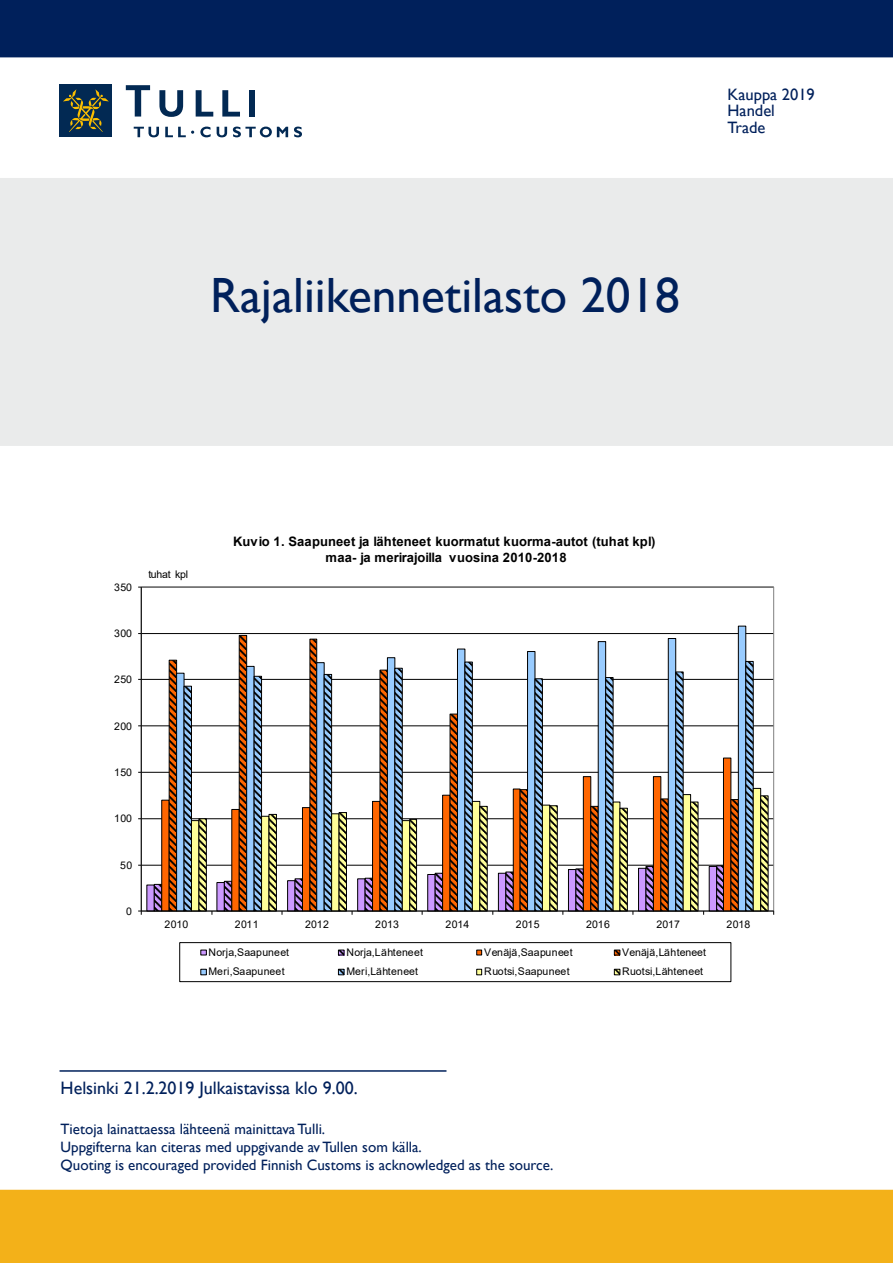
<style>
.page{position:relative;width:893px;height:1263px;background:#fff}
.page>*{position:absolute;margin:0;border:0;box-sizing:border-box;transform-origin:0 0}
.t1{font:49.5px "Gill Sans";color:#00205b}
.t2{font:18px "Gill Sans";color:#00205b}
.t3{font:16.5px/16.5px "Gill Sans";color:#00205b}
.t4{font:15px/18px "Gill Sans";color:#00205b}
.t5{font:700 13.05px/15.5px "Arial";letter-spacing:.01em;color:#000;text-align:center}
.t6{font:10.5px "Arial";letter-spacing:.03em;color:#000}
.t7{font:10.5px "Arial";letter-spacing:-.025em;color:#000}
</style>
<div class="page">
<div style="left:0;top:178px;width:893px;height:268px;background:#eaebeb"></div>
<div style="left:0;top:0;width:893px;height:57px;background:#00205b"></div>
<div style="left:0;top:1190px;width:893px;height:73px;background:#f3b119"></div>
<hr style="left:60px;top:1070px;width:386px;height:2px;background:#00205b">
<div style="left:59px;top:84px;width:53px;height:53px;background:#022953"></div>
<svg style="left:63px;top:89px;width:46px;height:43px"></svg>
<div style="left:250px;top:90px;width:5px;height:27px;background:#022953"></div>
<svg style="left:126px;top:85px;width:24px;height:32px"></svg>
<svg style="left:159px;top:90px;width:24px;height:27px"></svg>
<svg style="left:196px;top:90px;width:17px;height:27px"></svg>
<svg style="left:222px;top:90px;width:18px;height:27px"></svg>
<svg style="left:134px;top:127px;width:25px;height:10px"></svg>
<svg style="left:165px;top:127px;width:29px;height:10px"></svg>
<svg style="left:200px;top:127px;width:11px;height:10px"></svg>
<svg style="left:217px;top:127px;width:10px;height:10px"></svg>
<svg style="left:233px;top:127px;width:55px;height:10px"></svg>
<svg style="left:294px;top:127px;width:8px;height:10px"></svg>
<hr style="left:141px;top:865px;width:633px;height:1px;background:#000">
<hr style="left:141px;top:818px;width:633px;height:1px;background:#000">
<hr style="left:141px;top:772px;width:633px;height:1px;background:#000">
<hr style="left:141px;top:725px;width:633px;height:1px;background:#000">
<hr style="left:141px;top:679px;width:633px;height:1px;background:#000">
<hr style="left:141px;top:633px;width:633px;height:1px;background:#000">
<svg style="left:176px;top:625px;width:570px;height:240px"></svg>
<svg style="left:183px;top:661px;width:571px;height:204px"></svg>
<svg style="left:191px;top:788px;width:570px;height:77px"></svg>
<svg style="left:198px;top:795px;width:571px;height:116px"></svg>
<hr style="left:141px;top:587px;width:1px;height:324px;background:#000">
<hr style="left:141px;top:911px;width:633px;height:1px;background:#000">
<svg style="left:138px;top:865px;width:586px;height:50px"></svg>
<div style="left:179px;top:942px;width:552px;height:40px;border:1px solid #000"></div>
<svg style="left:200px;top:950px;width:7px;height:5px"></svg>
<svg style="left:338px;top:950px;width:6px;height:5px"></svg>
<svg style="left:476px;top:950px;width:6px;height:5px"></svg>
<svg style="left:614px;top:950px;width:6px;height:5px"></svg>
<div style="left:200px;top:969px;width:7px;height:6px;border:1px solid #000"></div>
<svg style="left:338px;top:969px;width:6px;height:6px"></svg>
<svg style="left:476px;top:969px;width:6px;height:6px"></svg>
<svg style="left:614px;top:969px;width:6px;height:6px"></svg>
<h3 class="t3" style="left:728px;top:86px;width:89px">Kauppa 2019<br>Handel<br>Trade</h3>
<h1 class="t1" style="left:210px;top:267px;width:471px">Rajaliikennetilasto 2018</h1>
<p class="t6" style="left:114px;top:580px;width:19px">350</p>
<p class="t6" style="left:114px;top:626px;width:19px">300</p>
<p class="t6" style="left:114px;top:672px;width:19px">250</p>
<p class="t6" style="left:114px;top:719px;width:19px">200</p>
<p class="t6" style="left:114px;top:765px;width:19px">150</p>
<p class="t6" style="left:114px;top:811px;width:19px">100</p>
<p class="t6" style="left:120px;top:857px;width:14px">50</p>
<p class="t6" style="left:126px;top:904px;width:7px">0</p>
<p class="t7" style="left:148px;top:567px;width:41px">tuhat kpl</p>
<p class="t5" style="left:233px;top:534px;width:424px">Kuvio 1. Saapuneet ja lähteneet kuormatut kuorma-autot (tuhat kpl) maa- ja merirajoilla vuosina 2010-2018</p>
<p class="t6" style="left:165px;top:917px;width:25px">2010</p>
<p class="t6" style="left:235px;top:917px;width:25px">2011</p>
<p class="t6" style="left:305px;top:917px;width:25px">2012</p>
<p class="t6" style="left:375px;top:917px;width:25px">2013</p>
<p class="t6" style="left:446px;top:917px;width:25px">2014</p>
<p class="t6" style="left:516px;top:917px;width:25px">2015</p>
<p class="t6" style="left:586px;top:917px;width:25px">2016</p>
<p class="t6" style="left:656px;top:917px;width:25px">2017</p>
<p class="t6" style="left:727px;top:917px;width:25px">2018</p>
<p class="t6" style="left:209px;top:945px;width:82px">Norja,Saapuneet</p>
<p class="t6" style="left:346px;top:945px;width:78px">Norja,Lähteneet</p>
<p class="t6" style="left:484px;top:945px;width:90px">Venäjä,Saapuneet</p>
<p class="t6" style="left:622px;top:945px;width:86px">Venäjä,Lähteneet</p>
<p class="t6" style="left:209px;top:964px;width:78px">Meri,Saapuneet</p>
<p class="t6" style="left:346px;top:964px;width:73px">Meri,Lähteneet</p>
<p class="t6" style="left:484px;top:964px;width:87px">Ruotsi,Saapuneet</p>
<p class="t6" style="left:622px;top:964px;width:83px">Ruotsi,Lähteneet</p>
<h2 class="t2" style="left:61px;top:1078px;width:299px">Helsinki 21.2.2019 Julkaistavissa klo 9.00.</h2>
<h3 class="t4" style="left:61px;top:1120px;width:494px">Tietoja lainattaessa lähteenä mainittava Tulli.<br>Uppgifterna kan citeras med uppgivande av Tullen som källa.<br>Quoting is encouraged provided Finnish Customs is acknowledged as the source.</h3>
</div>
